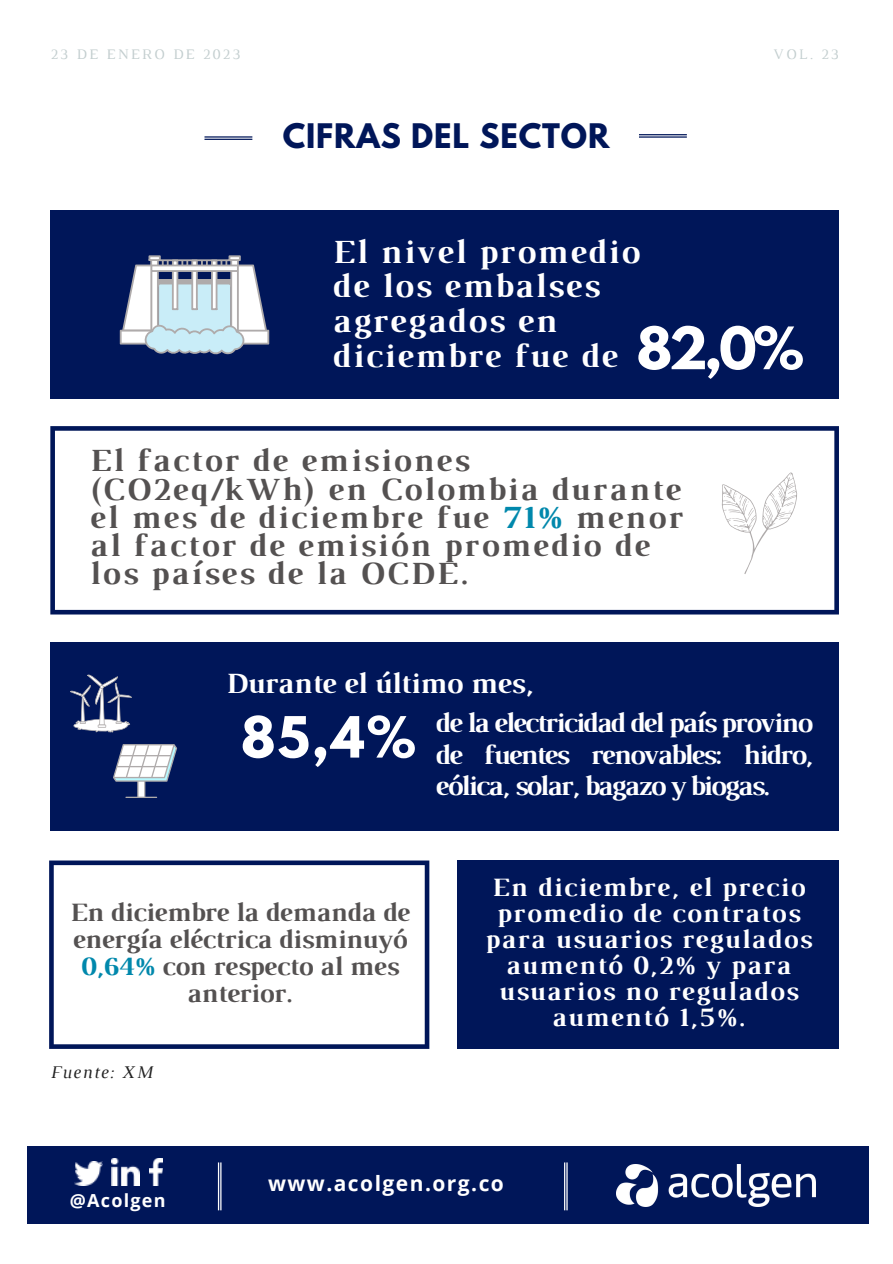
<style>
.page{position:relative;width:893px;height:1264px;background:#fff}
.page>*{position:absolute;margin:0;border:0;box-sizing:border-box;transform-origin:0 0}
.t1{font:700 51.75px "League Spartan";color:#fff}
.t2{font:700 50.25px "League Spartan";color:#fff}
.t3{font:700 34.5px/34.8px "Luthier";letter-spacing:.055em;color:#fff}
.t4{font:700 33px/28px "Luthier";letter-spacing:.065em;color:#545151}
.t5{font:700 30px "Luthier";letter-spacing:-.01em;color:#fff}
.t6{font:700 30px "League Spartan";letter-spacing:.03em;color:#001659}
.t7{font:700 28.5px/31.5px "Luthier";letter-spacing:-.06em;color:#fff;text-align:justify}
.t8{font:700 27px/25.8px "Luthier";letter-spacing:.055em;color:#fff;text-align:center}
.t9{font:700 27px/27px "Luthier";letter-spacing:-.01em;color:#545151;text-align:center}
.t10{font:700 21px "Open Sans";letter-spacing:.07em;color:#fff}
.t11{font:italic 18.15px "Luthier";letter-spacing:.07em;color:#222}
.t12{font:700 18px "Open Sans";letter-spacing:.07em;color:#fff}
.t13{font:14.85px "Luthier";letter-spacing:.14em;color:#c3cecf}
.s1{color:#0088ac}
</style>
<div class="page">
<div style="left:50px;top:210px;width:788px;height:189px;background:#001659"></div>
<svg style="left:50px;top:426px;width:788px;height:188px"></svg>
<svg style="left:49px;top:860px;width:380px;height:188px"></svg>
<div style="left:457px;top:860px;width:381px;height:188px;background:#001659"></div>
<hr style="left:204px;top:139px;width:48px;height:1px;background:#001659">
<hr style="left:204px;top:136px;width:48px;height:2px;background:#001659">
<hr style="left:639px;top:136px;width:47px;height:2px;background:#001659">
<hr style="left:639px;top:134px;width:47px;height:1px;background:#001659">
<div style="left:50px;top:642px;width:788px;height:189px;background:#001659"></div>
<div style="left:27px;top:1145px;width:841px;height:77px;background:#001659"></div>
<img style="left:616px;top:1164px;width:199px;height:42px">
<img style="left:74px;top:1161px;width:28px;height:24px">
<img style="left:149px;top:1158px;width:14px;height:27px">
<img style="left:111px;top:1158px;width:28px;height:27px">
<hr style="left:220px;top:1162px;width:1px;height:48px;background:#fff">
<hr style="left:218px;top:1162px;width:1px;height:48px;background:#fff">
<hr style="left:566px;top:1162px;width:1px;height:48px;background:#fff">
<hr style="left:564px;top:1162px;width:1px;height:48px;background:#fff">
<svg style="left:120px;top:255px;width:149px;height:99px"></svg>
<svg style="left:70px;top:674px;width:62px;height:58px"></svg>
<svg style="left:113px;top:744px;width:64px;height:54px"></svg>
<svg style="left:688px;top:444px;width:123px;height:134px"></svg>
<p class="t13" style="left:51px;top:49px;width:191px">23 DE ENERO DE 2023</p>
<p class="t13" style="left:773px;top:49px;width:67px">VOL. 23</p>
<p class="t6" style="left:283px;top:121px;width:328px">CIFRAS DEL SECTOR</p>
<p class="t3" style="left:332px;top:236px;width:308px">El nivel promedio de los embalses agregados en diciembre fue de</p>
<p class="t1" style="left:636px;top:322px;width:169px">82,0%</p>
<p class="t4" style="left:89px;top:449px;width:594px">El factor de emisiones (CO2eq/kWh) en Colombia durante el mes de diciembre fue <span class="s1">71%</span> menor al factor de emisión promedio de los países de la OCDE.</p>
<p class="t5" style="left:226px;top:672px;width:308px">Durante el último mes,</p>
<p class="t2" style="left:241px;top:712px;width:176px">85,4%</p>
<p class="t7" style="left:435px;top:709px;width:379px">de la electricidad del país provino de fuentes renovables: hidro, eólica, solar, bagazo y biogas.</p>
<p class="t9" style="left:69px;top:900px;width:341px">En diciembre la demanda de energía eléctrica disminuyó<br><span class="s1">0,64%</span> con respecto al mes anterior.</p>
<p class="t11" style="left:50px;top:1065px;width:103px">Fuente: XM</p>
<p class="t8" style="left:485px;top:876px;width:328px">En diciembre, el precio promedio de contratos para usuarios regulados aumentó 0,2% y para usuarios no regulados aumentó 1,5%.</p>
<p class="t12" style="left:70px;top:1187px;width:97px">@Acolgen</p>
<p class="t10" style="left:268px;top:1168px;width:237px">www.acolgen.org.co</p>
</div>
